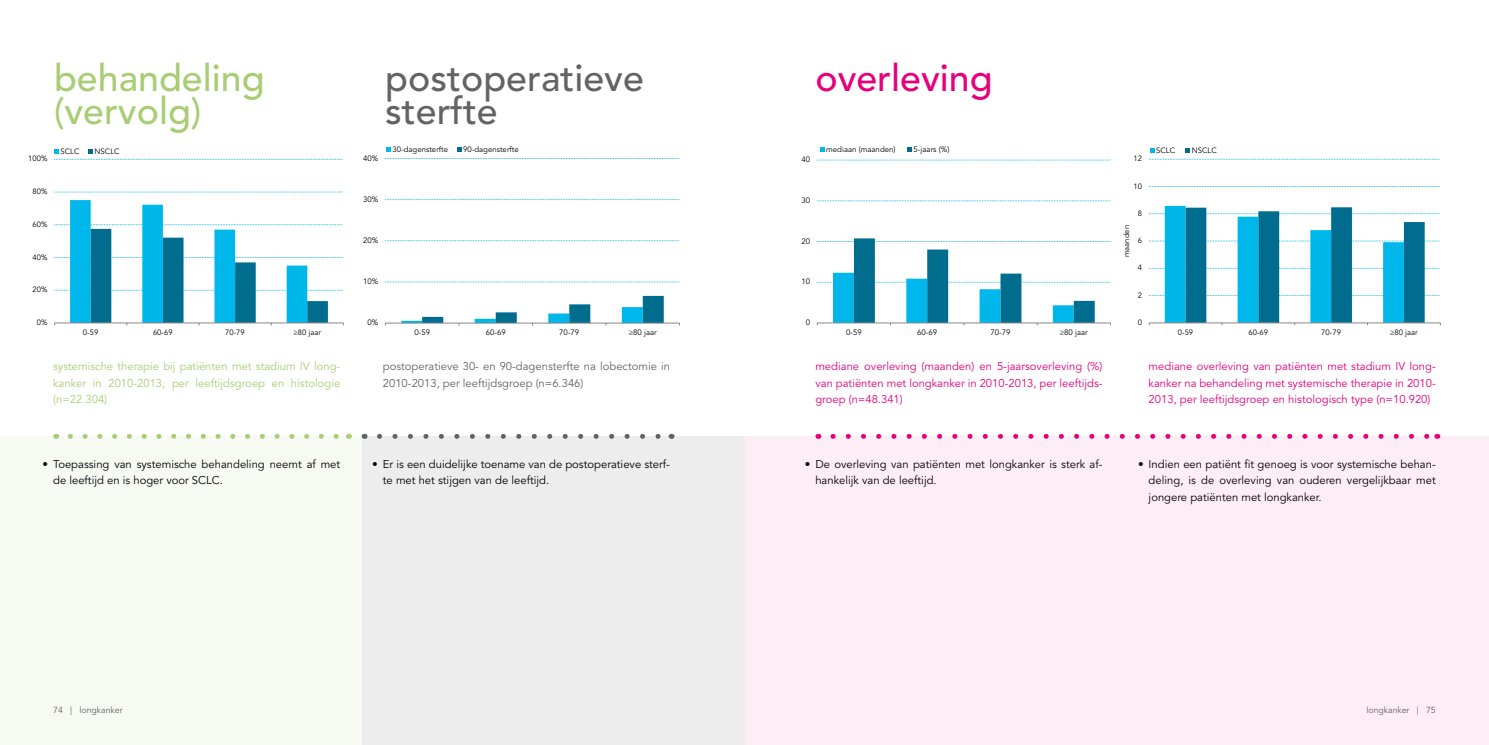
<style>
.page{position:relative;width:1489px;height:745px;background:#fff}
.page>*{position:absolute;margin:0;border:0;box-sizing:border-box;transform-origin:0 0}
.t1{font:500 37.5px/32.5px "Avenir LT Std";color:#646363}
.t2{font:500 37.5px/32.5px "Avenir LT Std";color:#a8cd74}
.t3{font:500 37.5px "Avenir LT Std";color:#e6007c}
.t4{font:11.25px/16.2px "Avenir LT Std";color:#000}
.t5{font:11.25px/16.2px "Avenir LT Std";color:#e6007c;text-align:justify}
.t6{font:11.25px/16.2px "Avenir LT Std";color:#a8cd74;text-align:justify}
.t7{font:11.25px/16.2px "Avenir LT Std";color:#646363}
.t8{font:8.75px "Avenir LT Std";color:#646363}
.t9{font:7.88px "Avenir LT Std";color:#000}
.t10{font:7.75px "Avenir LT Std";color:#000}
.t11{font:7.62px "Avenir LT Std";color:#000}
</style>
<div class="page">
<div style="left:744px;top:436px;width:744px;height:308px;background:#fdeef6"></div>
<svg style="left:833px;top:433px;width:596px;height:5px"></svg>
<svg style="left:817px;top:200px;width:293px;height:1px"></svg>
<svg style="left:817px;top:159px;width:293px;height:1px"></svg>
<svg style="left:817px;top:238px;width:294px;height:87px"></svg>
<svg style="left:820px;top:148px;width:4px;height:4px"></svg>
<svg style="left:907px;top:148px;width:4px;height:4px"></svg>
<svg style="left:1149px;top:186px;width:291px;height:1px"></svg>
<svg style="left:1149px;top:159px;width:291px;height:1px"></svg>
<svg style="left:1148px;top:206px;width:292px;height:119px"></svg>
<svg style="left:1150px;top:148px;width:4px;height:5px"></svg>
<svg style="left:1185px;top:148px;width:4px;height:5px"></svg>
<div style="left:0;top:436px;width:361px;height:308px;background:#f7faf3"></div>
<svg style="left:70px;top:433px;width:269px;height:5px"></svg>
<div style="left:361px;top:436px;width:383px;height:308px;background:#ededed"></div>
<svg style="left:379px;top:433px;width:282px;height:5px"></svg>
<svg style="left:55px;top:191px;width:288px;height:1px"></svg>
<svg style="left:55px;top:159px;width:288px;height:1px"></svg>
<svg style="left:54px;top:200px;width:290px;height:125px"></svg>
<svg style="left:55px;top:149px;width:4px;height:4px"></svg>
<svg style="left:89px;top:149px;width:4px;height:4px"></svg>
<svg style="left:385px;top:281px;width:294px;height:1px"></svg>
<svg style="left:385px;top:240px;width:294px;height:1px"></svg>
<svg style="left:385px;top:199px;width:294px;height:1px"></svg>
<svg style="left:385px;top:158px;width:294px;height:1px"></svg>
<hr style="left:385px;top:322px;width:294px;height:1px;background:#878787">
<svg style="left:401px;top:296px;width:262px;height:29px"></svg>
<svg style="left:386px;top:148px;width:4px;height:4px"></svg>
<svg style="left:457px;top:148px;width:4px;height:4px"></svg>
<h1 class="t2" style="left:54px;top:63px;width:212px">behandeling (vervolg)</h1>
<h1 class="t1" style="left:385px;top:63px;width:260px">postoperatieve sterfte</h1>
<h1 class="t3" style="left:815px;top:57px;width:179px">overleving</h1>
<p class="t11" style="left:28px;top:154px;width:21px">100%</p>
<p class="t11" style="left:61px;top:146px;width:20px">SCLC</p>
<p class="t11" style="left:95px;top:146px;width:26px">NSCLC</p>
<p class="t10" style="left:363px;top:153px;width:17px">40%</p>
<p class="t10" style="left:392px;top:145px;width:57px">30-dagensterfte</p>
<p class="t10" style="left:463px;top:145px;width:57px">90-dagensterfte</p>
<p class="t9" style="left:801px;top:155px;width:10px">40</p>
<p class="t9" style="left:826px;top:145px;width:71px">mediaan (maanden)</p>
<p class="t9" style="left:913px;top:145px;width:37px">5-jaars (%)</p>
<p class="t10" style="left:1133px;top:154px;width:10px">12</p>
<p class="t10" style="left:1155px;top:145px;width:21px">SCLC</p>
<p class="t10" style="left:1191px;top:145px;width:27px">NSCLC</p>
<p class="t11" style="left:33px;top:187px;width:16px">80%</p>
<p class="t10" style="left:363px;top:194px;width:17px">30%</p>
<p class="t9" style="left:801px;top:195px;width:10px">30</p>
<p class="t10" style="left:1133px;top:181px;width:10px">10</p>
<p class="t10" style="left:1137px;top:208px;width:6px">8</p>
<p class="t11" style="left:33px;top:220px;width:16px">60%</p>
<p class="t11" style="left:33px;top:252px;width:16px">40%</p>
<p class="t10" style="left:363px;top:235px;width:17px">20%</p>
<p class="t9" style="left:801px;top:236px;width:10px">20</p>
<p class="t10" style="left:1121px;top:257px;width:34px;rotate:-90deg">maanden</p>
<p class="t10" style="left:1137px;top:236px;width:6px">6</p>
<p class="t10" style="left:1137px;top:263px;width:6px">4</p>
<p class="t10" style="left:363px;top:277px;width:17px">10%</p>
<p class="t9" style="left:801px;top:277px;width:10px">10</p>
<p class="t11" style="left:33px;top:285px;width:16px">20%</p>
<p class="t10" style="left:1137px;top:290px;width:6px">2</p>
<p class="t11" style="left:37px;top:318px;width:12px">0%</p>
<p class="t10" style="left:367px;top:318px;width:12px">0%</p>
<p class="t9" style="left:805px;top:317px;width:6px">0</p>
<p class="t10" style="left:1137px;top:317px;width:6px">0</p>
<p class="t11" style="left:83px;top:327px;width:17px">0-59</p>
<p class="t11" style="left:153px;top:327px;width:21px">60-69</p>
<p class="t11" style="left:225px;top:327px;width:21px">70-79</p>
<p class="t11" style="left:293px;top:327px;width:29px">≥80 jaar</p>
<p class="t10" style="left:414px;top:328px;width:17px">0-59</p>
<p class="t10" style="left:485px;top:328px;width:22px">60-69</p>
<p class="t10" style="left:559px;top:328px;width:22px">70-79</p>
<p class="t10" style="left:628px;top:328px;width:29px">≥80 jaar</p>
<p class="t9" style="left:846px;top:327px;width:17px">0-59</p>
<p class="t9" style="left:917px;top:327px;width:22px">60-69</p>
<p class="t9" style="left:990px;top:327px;width:22px">70-79</p>
<p class="t9" style="left:1059px;top:327px;width:29px">≥80 jaar</p>
<p class="t10" style="left:1177px;top:327px;width:17px">0-59</p>
<p class="t10" style="left:1248px;top:327px;width:21px">60-69</p>
<p class="t10" style="left:1321px;top:327px;width:21px">70-79</p>
<p class="t10" style="left:1389px;top:327px;width:29px">≥80 jaar</p>
<p class="t6" style="left:53px;top:358px;width:289px">systemische therapie bij patiënten met stadium IV long&shy;kanker in 2010-2013, per leeftijdsgroep en histologie (n=22.304)</p>
<p class="t7" style="left:383px;top:358px;width:288px">postoperatieve 30- en 90-dagensterfte na lobectomie in<br>2010-2013, per leeftijdsgroep (n=6.346)</p>
<p class="t5" style="left:815px;top:358px;width:289px">mediane overleving (maanden) en 5-jaarsoverleving (%) van patiënten met longkanker in 2010-2013, per leeftijds&shy;groep (n=48.341)</p>
<p class="t5" style="left:1148px;top:358px;width:289px">mediane overleving van patiënten met stadium IV long&shy;kanker na behandeling met systemische therapie in 2010- 2013, per leeftijdsgroep en histologisch type (n=10.920)</p>
<p class="t4" style="left:53px;top:456px;width:288px;text-indent:-11px">• Toepassing van systemische behandeling neemt af met de leeftijd en is hoger voor SCLC.</p>
<p class="t4" style="left:383px;top:456px;width:288px;text-indent:-11px">• Er is een duidelijke toename van de postoperatieve sterf&shy;te met het stijgen van de leeftijd.</p>
<p class="t4" style="left:815px;top:456px;width:289px;text-indent:-11px">• De overleving van patiënten met longkanker is sterk af&shy;hankelijk van de leeftijd.</p>
<p class="t4" style="left:1148px;top:456px;width:289px;text-align:justify;text-indent:-11px">• Indien een patiënt fit genoeg is voor systemische behan&shy;deling, is de overleving van ouderen vergelijkbaar met jongere patiënten met longkanker.</p>
<p class="t8" style="left:53px;top:704px;width:71px">74 | longkanker</p>
<p class="t8" style="left:1366px;top:704px;width:71px">longkanker | 75</p>
</div>
